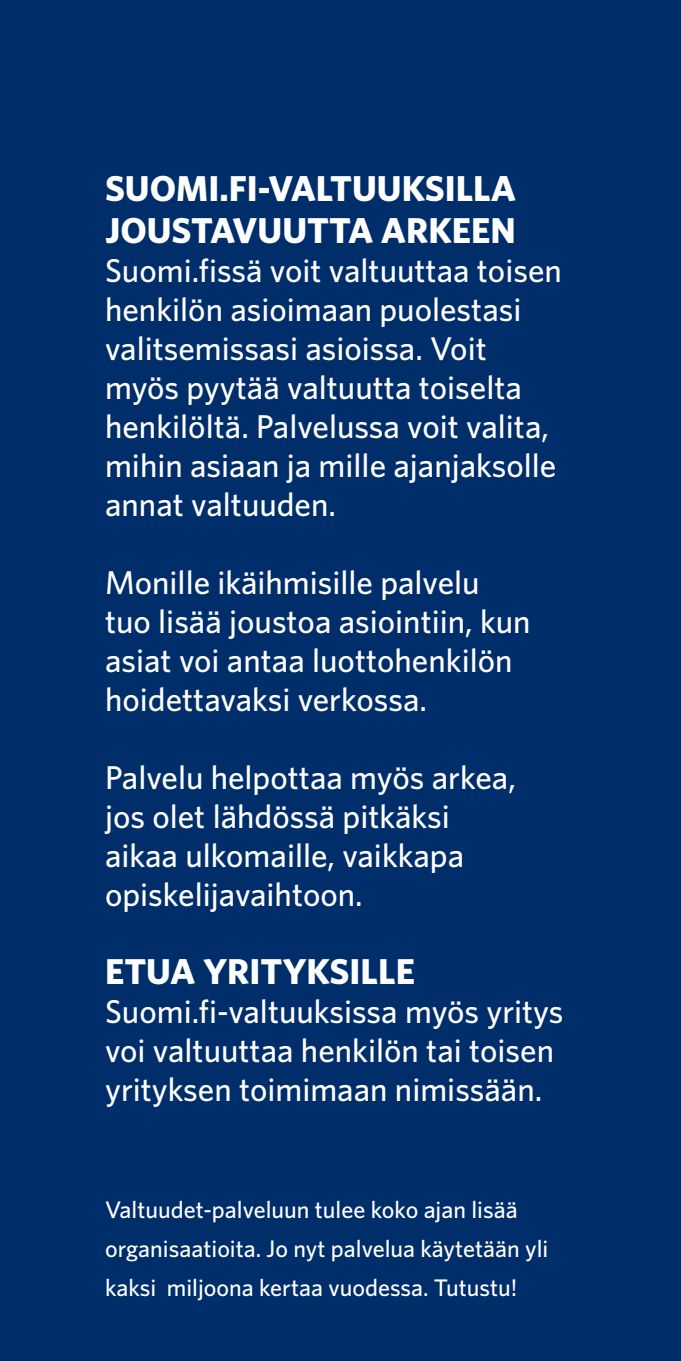
<style>
.page{position:relative;width:681px;height:1361px;background:#fff}
.page>*{position:absolute;margin:0;border:0;box-sizing:border-box;transform-origin:0 0}
.t1{font:700 36px "Whitney";color:#fff}
.t2{font:500 33px/39px "Whitney";color:#fff}
.t3{font:500 24px/39px "Whitney";color:#fff}
</style>
<div class="page">
<div style="left:0;top:0;width:680px;height:1361px;background:#002e6b"></div>
<p class="t1" style="left:105px;top:164px;width:412px">SUOMI.FI-VALTUUKSILLA</p>
<p class="t1" style="left:105px;top:206px;width:412px">JOUSTAVUUTTA ARKEEN</p>
<p class="t2" style="left:105px;top:251px;width:458px">Suomi.fissä voit valtuuttaa toisen henkilön asioimaan puolestasi valitsemissasi asioissa. Voit myös pyytää valtuutta toiselta henkilöltä. Palvelussa voit valita, mihin asiaan ja mille ajanjaksolle annat valtuuden.</p>
<p class="t2" style="left:105px;top:563px;width:427px">Monille ikäihmisille palvelu tuo lisää joustoa asiointiin, kun asiat voi antaa luottohenkilön hoidettavaksi verkossa.</p>
<p class="t2" style="left:105px;top:758px;width:412px">Palvelu helpottaa myös arkea, jos olet lähdössä pitkäksi aikaa ulkomaille, vaikkapa opiskelijavaihtoon.</p>
<p class="t1" style="left:105px;top:947px;width:311px">ETUA YRITYKSILLE</p>
<p class="t2" style="left:105px;top:992px;width:459px">Suomi.fi-valtuuksissa myös yritys voi valtuuttaa henkilön tai toisen yrityksen toimimaan nimissään.</p>
<p class="t3" style="left:105px;top:1190px;width:444px">Valtuudet-palveluun tulee koko ajan lisää organisaatioita. Jo nyt palvelua käytetään yli kaksi miljoona kertaa vuodessa. Tutustu!</p>
</div>
